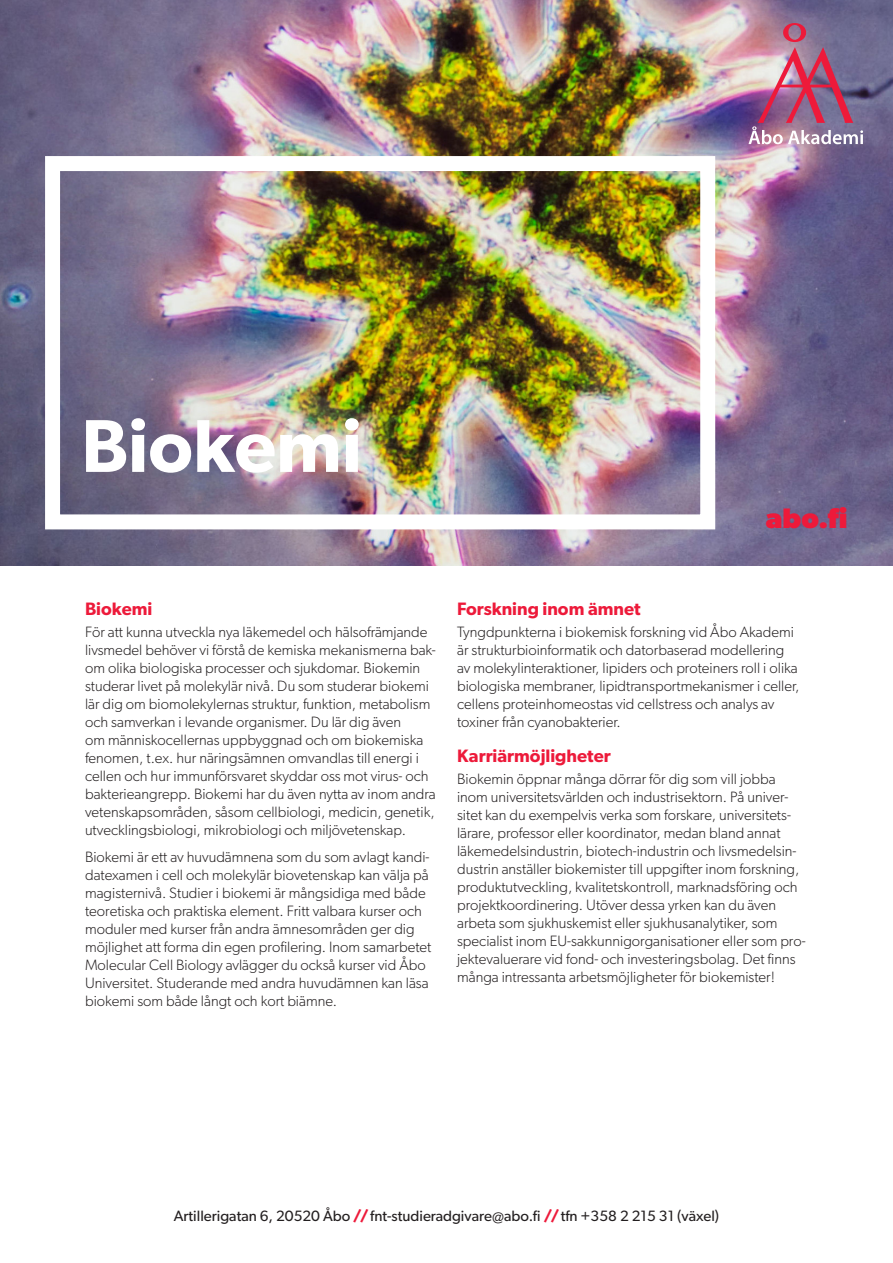
<style>
.page{position:relative;width:893px;height:1263px;background:#fff}
.page>*{position:absolute;margin:0;border:0;box-sizing:border-box;transform-origin:0 0}
.H0{font:600 75px "Gibson";color:#fff}
.t1{font:700 28.35px "Gibson";color:#ed1a3a}
.t2{font:600 18px "Gibson";color:#ed1a3a}
.Bröd{font:300 15px/18px "Gibson";color:#231f20}
.t3{font:15px "Gibson";color:#231f20}
.s1{font-weight:700;color:#ed1a3a}
</style>
<div class="page">
<img style="left:0;top:0;width:893px;height:566px">
<img style="left:748px;top:23px;width:115px;height:121px">
<div style="left:45px;top:156px;width:670px;height:373px;border:15px solid #fff"></div>
<p class="H0" style="left:81px;top:401px;width:282px">Biokemi</p>
<p class="t1" style="left:766px;top:501px;width:83px">abo.fi</p>
<h2 class="t2" style="left:85px;top:598px;width:69px">Biokemi</h2>
<p class="Bröd" style="left:85px;top:623px;width:352px">För att kunna utveckla nya läkemedel och hälsofrämjande livsmedel behöver vi förstå de kemiska mekanismerna bak&shy;om olika biologiska processer och sjukdomar. Biokemin studerar livet på molekylär nivå. Du som studerar biokemi lär dig om biomolekylernas struktur, funktion, metabolism och samverkan i levande organismer. Du lär dig även<br>om människocellernas uppbyggnad och om biokemiska fenomen, t.ex. hur näringsämnen omvandlas till energi i cellen och hur immunförsvaret skyddar oss mot virus- och bakterieangrepp. Biokemi har du även nytta av inom andra vetenskapsområden, såsom cellbiologi, medicin, genetik, utvecklingsbiologi, mikrobiologi och miljövetenskap.</p>
<p class="Bröd" style="left:85px;top:847px;width:348px">Biokemi är ett av huvudämnena som du som avlagt kandi&shy;datexamen i cell och molekylär biovetenskap kan välja på magisternivå. Studier i biokemi är mångsidiga med både teoretiska och praktiska element. Fritt valbara kurser och moduler med kurser från andra ämnesområden ger dig möjlighet att forma din egen profilering. Inom samarbetet Molecular Cell Biology avlägger du också kurser vid Åbo Universitet. Studerande med andra huvudämnen kan läsa biokemi som både långt och kort biämne.</p>
<h2 class="t2" style="left:457px;top:598px;width:185px">Forskning inom ämnet</h2>
<p class="Bröd" style="left:457px;top:623px;width:344px">Tyngdpunkterna i biokemisk forskning vid Åbo Akademi är strukturbioinformatik och datorbaserad modellering av molekylinteraktioner, lipiders och proteiners roll i olika biologiska membraner, lipidtransportmekanismer i celler, cellens proteinhomeostas vid cellstress och analys av toxiner från cyanobakterier.</p>
<h2 class="t2" style="left:457px;top:745px;width:155px">Karriärmöjligheter</h2>
<p class="Bröd" style="left:457px;top:769px;width:350px">Biokemin öppnar många dörrar för dig som vill jobba inom universitetsvärlden och industrisektorn. På univer&shy;sitet kan du exempelvis verka som forskare, universitets&shy;lärare, professor eller koordinator, medan bland annat läkemedelsindustrin, biotech-industrin och livsmedelsin&shy;dustrin anställer biokemister till uppgifter inom forskning, produktutveckling, kvalitetskontroll, marknadsföring och projektkoordinering. Utöver dessa yrken kan du även arbeta som sjukhuskemist eller sjukhusanalytiker, som specialist inom EU-sakkunnigorganisationer eller som pro&shy;jektevaluerare vid fond- och investeringsbolag. Det finns många intressanta arbetsmöjligheter för biokemister!</p>
<p class="t3" style="left:174px;top:1206px;width:547px">Artillerigatan 6, 20520 Åbo <span class="s1">//</span> fnt-studieradgivare@abo.fi <span class="s1">//</span> tfn +358 2 215 31 (växel)</p>
</div>
